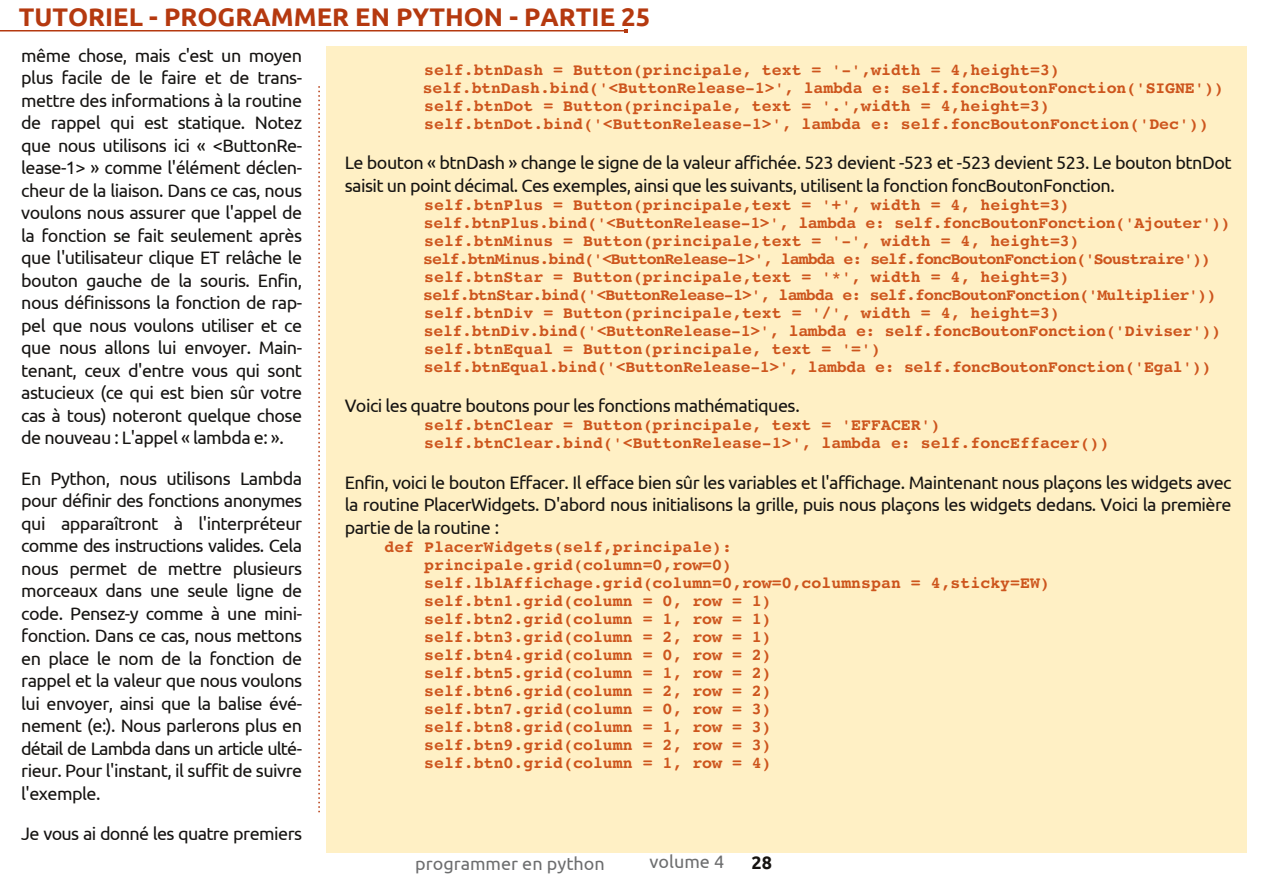
<style>
.page{position:relative;width:1263px;height:893px;background:#fff}
.page>*{position:absolute;margin:0;border:0;box-sizing:border-box;transform-origin:0 0}
.t1{font:700 25.5px "Ubuntu";color:#b5390f}
.t2{font:18px/22.5px "Ubuntu";letter-spacing:-.03em;color:#161412;text-align:justify}
.t3{font:18px "Ubuntu";color:#6d6e6f}
.t4{font:700 18px "Ubuntu";color:#161412}
.t5{font:700 16.5px/18px "Courier 10 Pitch BT";color:#cd551d}
.t6{font:700 16.5px/18px "Courier 10 Pitch BT";letter-spacing:-.02em;color:#cd551d}
</style>
<div class="page">
<svg style="left:318px;top:86px;width:2px;height:726px"></svg>
<hr style="left:0;top:30px;width:625px;height:1px;background:#b5390f">
<div style="left:326px;top:46px;width:921px;height:807px;background:#fff0c5"></div>
<h1 class="t1" style="left:19px;top:3px;width:633px">TUTORIEL - PROGRAMMER EN PYTHON - PARTIE 25</h1>
<p class="t2" style="left:21px;top:44px;width:282px">même chose, mais c'est un moyen plus facile de le faire et de trans&shy;mettre des informations à la routine de rappel qui est statique. Notez que nous utilisons ici « &lt;ButtonRe&shy;lease-1&gt; » comme l'élément déclen&shy;cheur de la liaison. Dans ce cas, nous voulons nous assurer que l'appel de la fonction se fait seulement après que l'utilisateur clique ET relâche le bouton gauche de la souris. Enfin, nous définissons la fonction de rap&shy;pel que nous voulons utiliser et ce que nous allons lui envoyer. Main&shy;tenant, ceux d'entre vous qui sont astucieux (ce qui est bien sûr votre cas à tous) noteront quelque chose de nouveau : L'appel « lambda e: ».</p>
<p class="t2" style="left:21px;top:467px;width:282px">En Python, nous utilisons Lambda pour définir des fonctions anonymes qui apparaîtront à l'interpréteur comme des instructions valides. Cela nous permet de mettre plusieurs morceaux dans une seule ligne de code. Pensez-y comme à une mini&shy;fonction. Dans ce cas, nous mettons en place le nom de la fonction de rappel et la valeur que nous voulons lui envoyer, ainsi que la balise évé&shy;nement (e:). Nous parlerons plus en détail de Lambda dans un article ulté&shy;rieur. Pour l'instant, il suffit de suivre l'exemple.</p>
<p class="t2" style="left:21px;top:822px;width:282px">Je vous ai donné les quatre premiers</p>
<p class="t5" style="left:423px;top:62px;width:803px">self.btnDash = Button(principale, text = '-',width = 4,height=3) self.btnDash.bind('&lt;ButtonRelease-1&gt;', lambda e: self.foncBoutonFonction('SIGNE')) self.btnDot = Button(principale, text = '.',width = 4,height=3) self.btnDot.bind('&lt;ButtonRelease-1&gt;', lambda e: self.foncBoutonFonction('Dec'))</p>
<p class="t2" style="left:345px;top:151px;width:888px">Le bouton « btnDash » change le signe de la valeur affichée. 523 devient -523 et -523 devient 523. Le bouton btnDot saisit un point décimal. Ces exemples, ainsi que les suivants, utilisent la fonction foncBoutonFonction.</p>
<p class="t6" style="left:423px;top:197px;width:809px">self.btnPlus = Button(principale,text = '+', width = 4, height=3) self.btnPlus.bind('&lt;ButtonRelease-1&gt;', lambda e: self.foncBoutonFonction('Ajouter')) self.btnMinus = Button(principale,text = '-', width = 4, height=3) self.btnMinus.bind('&lt;ButtonRelease-1&gt;', lambda e: self.foncBoutonFonction('Soustraire')) self.btnStar = Button(principale,text = '*', width = 4, height=3) self.btnStar.bind('&lt;ButtonRelease-1&gt;', lambda e: self.foncBoutonFonction('Multiplier')) self.btnDiv = Button(principale,text = '/', width = 4, height=3) self.btnDiv.bind('&lt;ButtonRelease-1&gt;', lambda e: self.foncBoutonFonction('Diviser')) self.btnEqual = Button(principale, text = '=') self.btnEqual.bind('&lt;ButtonRelease-1&gt;', lambda e: self.foncBoutonFonction('Egal'))</p>
<p class="t2" style="left:345px;top:394px;width:457px">Voici les quatre boutons pour les fonctions mathématiques.</p>
<p class="t5" style="left:424px;top:417px;width:687px">self.btnClear = Button(principale, text = 'EFFACER') self.btnClear.bind('&lt;ButtonRelease-1&gt;', lambda e: self.foncEffacer())</p>
<p class="t2" style="left:345px;top:471px;width:888px">Enfin, voici le bouton Effacer. Il efface bien sûr les variables et l'affichage. Maintenant nous plaçons les widgets avec la routine PlacerWidgets. D'abord nous initialisons la grille, puis nous plaçons les widgets dedans. Voici la première partie de la routine :</p>
<p class="t5" style="left:424px;top:539px;width:627px;text-indent:-40px">def PlacerWidgets(self,principale):<br>principale.grid(column=0,row=0) self.lblAffichage.grid(column=0,row=0,columnspan = 4,sticky=EW) self.btn1.grid(column = 0, row = 1)<br>self.btn2.grid(column = 1, row = 1)<br>self.btn3.grid(column = 2, row = 1)<br>self.btn4.grid(column = 0, row = 2)<br>self.btn5.grid(column = 1, row = 2)<br>self.btn6.grid(column = 2, row = 2)<br>self.btn7.grid(column = 0, row = 3)<br>self.btn8.grid(column = 1, row = 3)<br>self.btn9.grid(column = 2, row = 3)<br>self.btn0.grid(column = 1, row = 4)</p>
<p class="t3" style="left:415px;top:853px;width:191px">programmer en python</p>
<p class="t3" style="left:649px;top:851px;width:76px">volume 4</p>
<p class="t4" style="left:751px;top:853px;width:22px">28</p>
</div>
